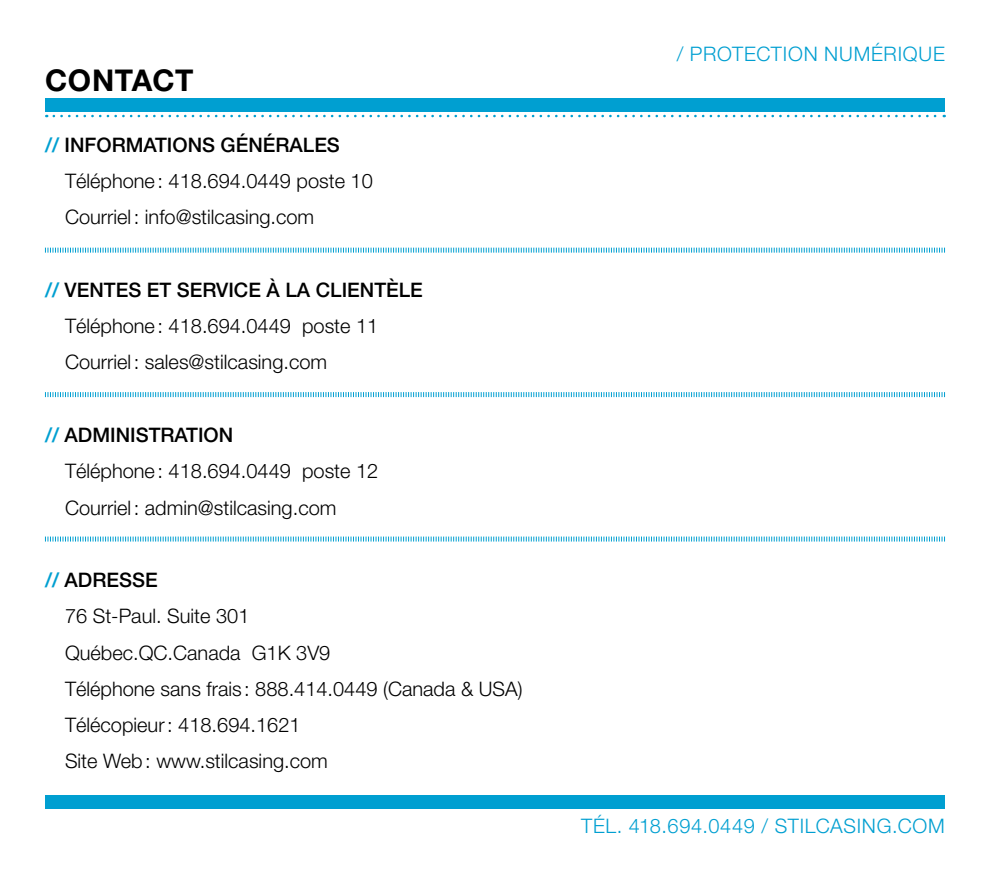
<style>
.page{position:relative;width:990px;height:878px;background:#fff}
.page>*{position:absolute;margin:0;border:0;box-sizing:border-box;transform-origin:0 0}
.t1{font:700 30px "Helvetica Neue";letter-spacing:.02em;color:#000}
.t2{font:300 20px/36.2px "Helvetica Neue";color:#000}
.t3{font:500 20px "Helvetica Neue";color:#000}
.t4{font:300 20px "Helvetica Neue";letter-spacing:.035em;color:#009fd1}
.s1{color:#009fd1}
.s2{font-weight:500;color:#009fd1}
.s3{font-weight:500}
</style>
<div class="page">
<div style="left:45px;top:98px;width:900px;height:14px;background:#009fd1"></div>
<svg style="left:54px;top:115px;width:891px;height:2px"></svg>
<div style="left:45px;top:795px;width:900px;height:13px;background:#009fd1"></div>
<svg style="left:45px;top:247px;width:900px;height:6px"></svg>
<svg style="left:45px;top:392px;width:900px;height:6px"></svg>
<svg style="left:45px;top:536px;width:900px;height:6px"></svg>
<h1 class="t1" style="left:45px;top:62px;width:150px">CONTACT</h1>
<p class="t3" style="left:45px;top:133px;width:41px"><span class="s1">//</span> INFORM</p>
<p class="t3" style="left:144px;top:133px;width:25px">ATIONS</p>
<p class="t3" style="left:221px;top:133px;width:15px">GÉNÉR</p>
<p class="t3" style="left:290px;top:133px;width:38px">ALES</p>
<p class="t2" style="left:65px;top:162px;width:309px">Téléphone: 418.694.0449 poste 10<br>Courriel: info@stilcasing.com</p>
<p class="t3" style="left:45px;top:278px;width:46px"><span class="s1">//</span> VENTES</p>
<p class="t3" style="left:147px;top:278px;width:43px">ET SERVICE</p>
<p class="t3" style="left:267px;top:278px;width:158px">À LA CLIENTÈLE</p>
<p class="t2" style="left:65px;top:307px;width:315px">Téléphone: 418.694.0449 poste 11<br>Courriel: sales@stilcasing.com</p>
<p class="t3" style="left:45px;top:423px;width:33px"><span class="s1">//</span> ADMINISTR</p>
<p class="t3" style="left:175px;top:423px;width:24px">ATION</p>
<p class="t2" style="left:65px;top:452px;width:315px">Téléphone: 418.694.0449 poste 12<br>Courriel: admin@stilcasing.com</p>
<p class="t2" style="left:65px;top:561px;width:459px;text-indent:-20px"><span class="s2">//</span> <span class="s3">ADRESSE<br></span>76 St-Paul. Suite 301<br>Québec.QC.Canada G1K 3V9<br>Téléphone sans frais : 888.414.0449 (Canada &amp; USA)<br>Télécopieur: 418.694.1621<br>Site Web: www.stilcasing.com</p>
<p class="t4" style="left:677px;top:41px;width:270px">/ PROTECTION NUMÉRIQUE</p>
<p class="t4" style="left:581px;top:813px;width:365px">TÉL. 418.694.0449 / STILCASING.COM</p>
</div>
